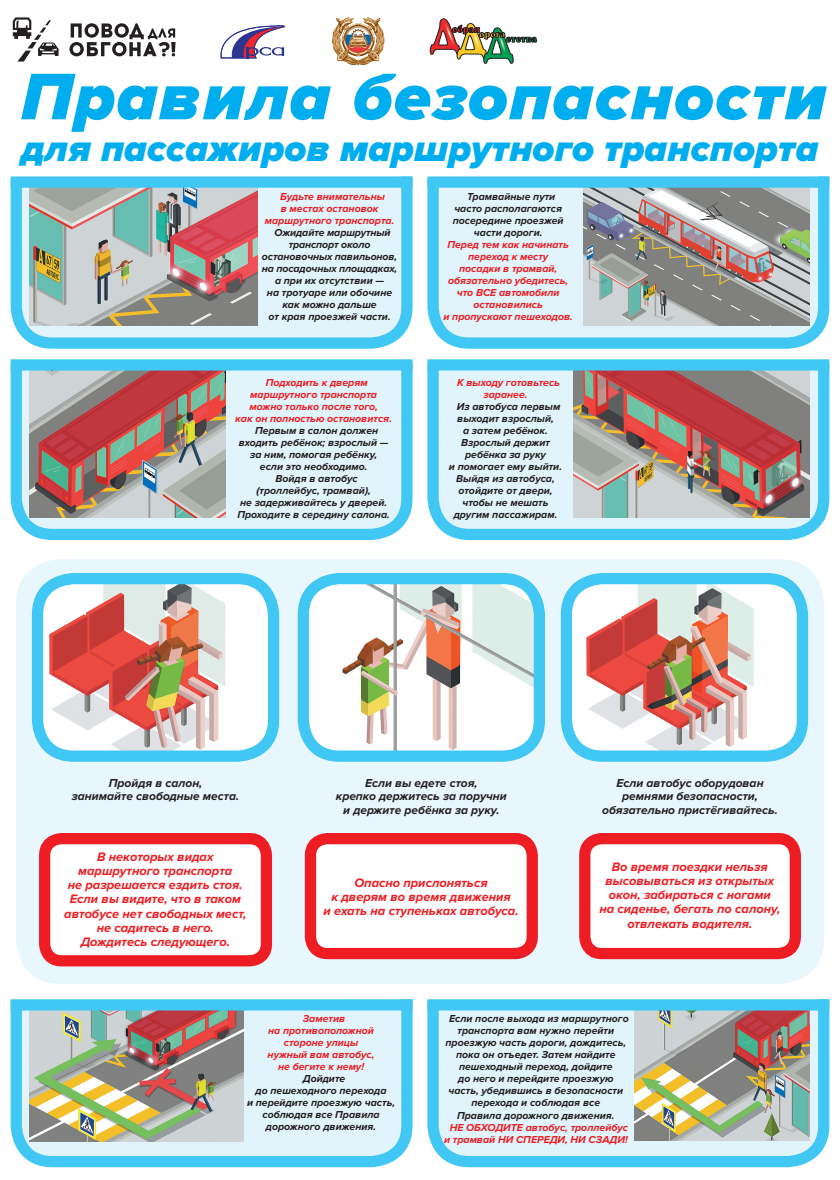
<style>
.page{position:relative;width:840px;height:1180px;background:#fff}
.page>*{position:absolute;margin:0;border:0;box-sizing:border-box;transform-origin:0 0}
.t1{font:italic 900 68.25px "Proxima Nova";letter-spacing:.02em;color:#00aeef}
.t2{font:italic 900 38.25px "Proxima Nova";color:#00aeef}
.t3{font:italic 700 12.75px/14.2px "Proxima Nova";color:#ee1d23;text-align:center}
.t4{font:italic 700 12px/13.5px "Proxima Nova";color:#231f20;text-align:center}
.t5{font:italic 700 10.5px/12px "Proxima Nova";color:#231f20;text-align:center}
.t6{font:italic 700 10.5px/12px "Proxima Nova";color:#ee1d23;text-align:center}
</style>
<div class="page">
<div style="left:16px;top:559px;width:808px;height:425px;background:#e8f6fd;border-radius:45px"></div>
<svg style="left:10px;top:176px;width:403px;height:173px;background:#c0eaf9"></svg>
<svg style="left:10px;top:359px;width:403px;height:181px;background:#c4ebfa"></svg>
<svg style="left:10px;top:999px;width:403px;height:169px;background:#bfeaf9"></svg>
<svg style="left:427px;top:359px;width:403px;height:181px;background:#bce9f9"></svg>
<svg style="left:427px;top:999px;width:403px;height:169px;background:#c3ebf9"></svg>
<svg style="left:427px;top:176px;width:403px;height:173px;background:#bde9f9"></svg>
<svg style="left:430px;top:18px;width:107px;height:46px"></svg>
<svg style="left:13px;top:17px;width:46px;height:45px"></svg>
<svg style="left:69px;top:23px;width:107px;height:33px"></svg>
<img style="left:331px;top:17px;width:54px;height:48px">
<svg style="left:220px;top:25px;width:64px;height:33px"></svg>
<img style="left:30px;top:188px;width:227px;height:137px">
<img style="left:583px;top:188px;width:226px;height:137px">
<img style="left:30px;top:371px;width:196px;height:146px">
<img style="left:30px;top:1010px;width:213px;height:132px">
<img style="left:573px;top:371px;width:236px;height:146px">
<img style="left:634px;top:1010px;width:175px;height:131px">
<div style="left:11px;top:176px;width:401px;height:12px;background:#40c7f4"></div>
<div style="left:11px;top:359px;width:401px;height:12px;background:#40c7f4"></div>
<div style="left:427px;top:359px;width:402px;height:12px;background:#40c7f4"></div>
<div style="left:427px;top:176px;width:402px;height:12px;background:#40c7f4"></div>
<img style="left:44px;top:585px;width:223px;height:165px">
<div style="left:32px;top:573px;width:247px;height:189px;border:11px solid #40c7f4;border-radius:36px"></div>
<img style="left:310px;top:585px;width:223px;height:165px">
<div style="left:298px;top:573px;width:247px;height:189px;border:11px solid #40c7f4;border-radius:36px"></div>
<img style="left:573px;top:585px;width:223px;height:165px">
<div style="left:561px;top:573px;width:247px;height:189px;border:11px solid #40c7f4;border-radius:36px"></div>
<div style="left:11px;top:999px;width:401px;height:11px;background:#40c7f4"></div>
<div style="left:427px;top:999px;width:402px;height:11px;background:#40c7f4"></div>
<div style="left:45px;top:839px;width:221px;height:122px;background:#fff;border-radius:17px"></div>
<div style="left:39px;top:833px;width:233px;height:133px;border:11px solid #ee1d23;border-radius:17px"></div>
<div style="left:585px;top:839px;width:210px;height:114px;background:#fff;border-radius:17px"></div>
<div style="left:579px;top:833px;width:222px;height:126px;border:11px solid #ee1d23;border-radius:17px"></div>
<div style="left:310px;top:839px;width:222px;height:114px;background:#fff;border-radius:17px"></div>
<div style="left:305px;top:833px;width:233px;height:126px;border:11px solid #ee1d23;border-radius:17px"></div>
<h1 class="t1" style="left:21px;top:57px;width:807px">Правила безопасности</h1>
<h2 class="t2" style="left:21px;top:126px;width:799px">для пассажиров маршрутного транспорта</h2>
<p class="t6" style="left:265px;top:190px;width:131px">Будьте внимательны<br>в местах остановок маршрутного транспорта.</p>
<p class="t5" style="left:262px;top:226px;width:137px">Ожидайте маршрутный транспорт около остановочных павильонов, на посадочных площадках, а при их отсутствии —<br>на тротуаре или обочине как можно дальше<br>от края проезжей части.</p>
<p class="t5" style="left:453px;top:190px;width:112px">Трамвайные пути часто располагаются посередине проезжей части дороги.</p>
<p class="t6" style="left:443px;top:238px;width:131px">Перед тем как начинать переход к месту<br>посадки в трамвай, обязательно убедитесь, что ВСЕ автомобили остановились<br>и пропускают пешеходов.</p>
<p class="t6" style="left:235px;top:377px;width:158px">Подходить к дверям маршрутного транспорта можно только после того,<br>как он полностью остановится.</p>
<p class="t5" style="left:237px;top:425px;width:154px">Первым в салон должен входить ребёнок; взрослый — за ним, помогая ребёнку, если это необходимо.<br>Войдя в автобус<br>(троллейбус, трамвай),<br>не задерживайтесь у дверей.<br>Проходите в середину салона.</p>
<p class="t6" style="left:457px;top:377px;width:105px">К выходу готовьтесь заранее.</p>
<p class="t5" style="left:449px;top:401px;width:115px">Из автобуса первым выходит взрослый,<br>а затем ребёнок.<br>Взрослый держит ребёнка за руку<br>и помогает ему выйти.<br>Выйдя из автобуса, отойдите от двери, чтобы не мешать другим пассажирам.</p>
<p class="t4" style="left:72px;top:776px;width:169px">Пройдя в салон,<br>занимайте свободные места.</p>
<p class="t4" style="left:336px;top:776px;width:172px">Если вы едете стоя,<br>крепко держитесь за поручни и держите ребёнка за руку.</p>
<p class="t4" style="left:602px;top:776px;width:177px">Если автобус оборудован ремнями безопасности, обязательно пристёгивайтесь.</p>
<p class="t3" style="left:64px;top:850px;width:184px">В некоторых видах маршрутного транспорта<br>не разрешается ездить стоя.<br>Если вы видите, что в таком автобусе нет свободных мест, не садитесь в него.<br>Дождитесь следующего.</p>
<p class="t3" style="left:599px;top:860px;width:182px">Во время поездки нельзя высовываться из открытых окон, забираться с ногами<br>на сиденье, бегать по салону, отвлекать водителя.</p>
<p class="t3" style="left:323px;top:876px;width:197px">Опасно прислоняться<br>к дверям во время движения<br>и ехать на ступеньках автобуса.</p>
<p class="t6" style="left:268px;top:1013px;width:108px">Заметив<br>на противоположной стороне улицы нужный вам автобус, не бегите к нему!</p>
<p class="t5" style="left:247px;top:1073px;width:150px">Дойдите<br>до пешеходного перехода<br>и перейдите проезжую часть, соблюдая все Правила дорожного движения.</p>
<p class="t5" style="left:445px;top:1013px;width:185px">Если после выхода из маршрутного транспорта вам нужно перейти проезжую часть дороги, дождитесь, пока он отъедет. Затем найдите пешеходный переход, дойдите<br>до него и перейдите проезжую часть, убедившись в безопасности перехода и соблюдая все<br>Правила дорожного движения.</p>
<p class="t6" style="left:444px;top:1121px;width:186px">НЕ ОБХОДИТЕ автобус, троллейбус и трамвай НИ СПЕРЕДИ, НИ СЗАДИ!</p>
</div>
